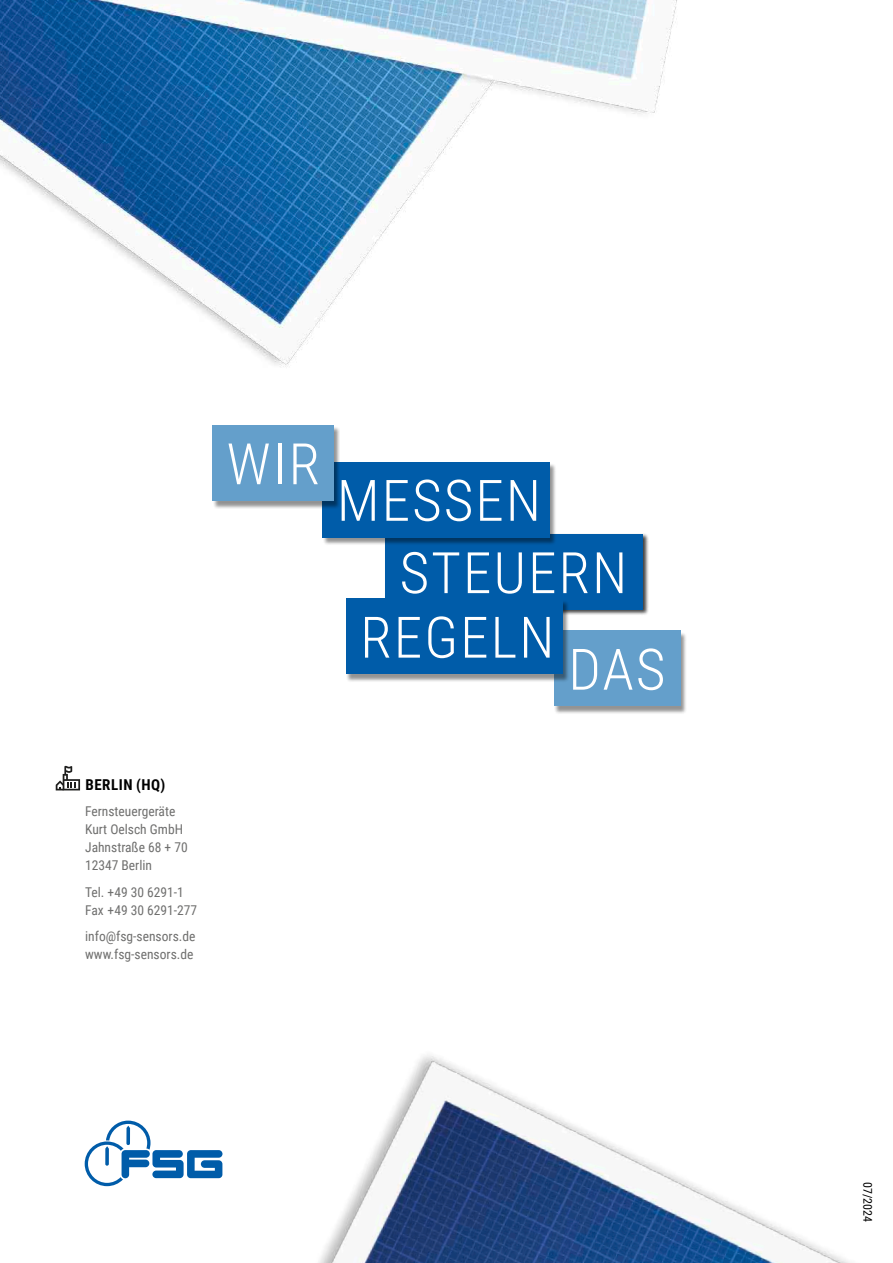
<style>
.page{position:relative;width:893px;height:1263px;background:#fff}
.page>*{position:absolute;margin:0;border:0;box-sizing:border-box;transform-origin:0 0}
.t1{font:300 57.3px "Roboto Condensed";letter-spacing:.035em;color:#fff}
.t2{font:700 15px "Roboto Condensed";letter-spacing:.035em;color:#000}
.t3{font:13.5px/18px "Roboto Condensed";color:#6f6f6e}
.t4{font:12px "Roboto Condensed";color:#000}
</style>
<div class="page">
<img style="left:0;top:0;width:677px;height:367px">
<img style="left:104px;top:1055px;width:746px;height:208px">
<svg style="left:85px;top:1120px;width:137px;height:66px"></svg>
<svg style="left:56px;top:766px;width:24px;height:24px"></svg>
<div style="left:384px;top:533px;width:265px;height:82px;background:#000;opacity:.75"></div>
<div style="left:386px;top:534px;width:257px;height:76px;background:#005ca9"></div>
<div style="left:323px;top:463px;width:234px;height:82px;background:#000;opacity:.43"></div>
<div style="left:323px;top:462px;width:227px;height:75px;background:#005ca9"></div>
<div style="left:212px;top:427px;width:128px;height:82px;background:#000;opacity:.43"></div>
<div style="left:213px;top:425px;width:121px;height:76px;background:#649fcb"></div>
<div style="left:554px;top:632px;width:133px;height:82px;background:#000;opacity:.43"></div>
<div style="left:554px;top:631px;width:126px;height:75px;background:#649fcb"></div>
<div style="left:346px;top:600px;width:224px;height:82px;background:#000;opacity:.43"></div>
<div style="left:346px;top:599px;width:217px;height:75px;background:#005ca9"></div>
<h1 class="t1" style="left:227px;top:424px;width:95px">WIR</h1>
<h1 class="t1" style="left:337px;top:460px;width:206px">MESSEN</h1>
<h1 class="t1" style="left:400px;top:533px;width:229px">STEUERN</h1>
<h1 class="t1" style="left:360px;top:597px;width:196px">REGELN</h1>
<h1 class="t1" style="left:568px;top:629px;width:99px">DAS</h1>
<p class="t2" style="left:85px;top:774px;width:81px">BERLIN (HQ)</p>
<p class="t3" style="left:85px;top:802px;width:104px">Fernsteuergeräte<br>Kurt Oelsch GmbH<br>Jahnstraße 68 + 70<br>12347 Berlin</p>
<p class="t3" style="left:85px;top:882px;width:114px">Tel. +49 30 6291-1<br>Fax +49 30 6291-277</p>
<p class="t3" style="left:85px;top:927px;width:112px">info@fsg-sensors.de www.fsg-sensors.de</p>
<p class="t4" style="left:876px;top:1182px;width:42px;rotate:90deg">07/2024</p>
</div>
